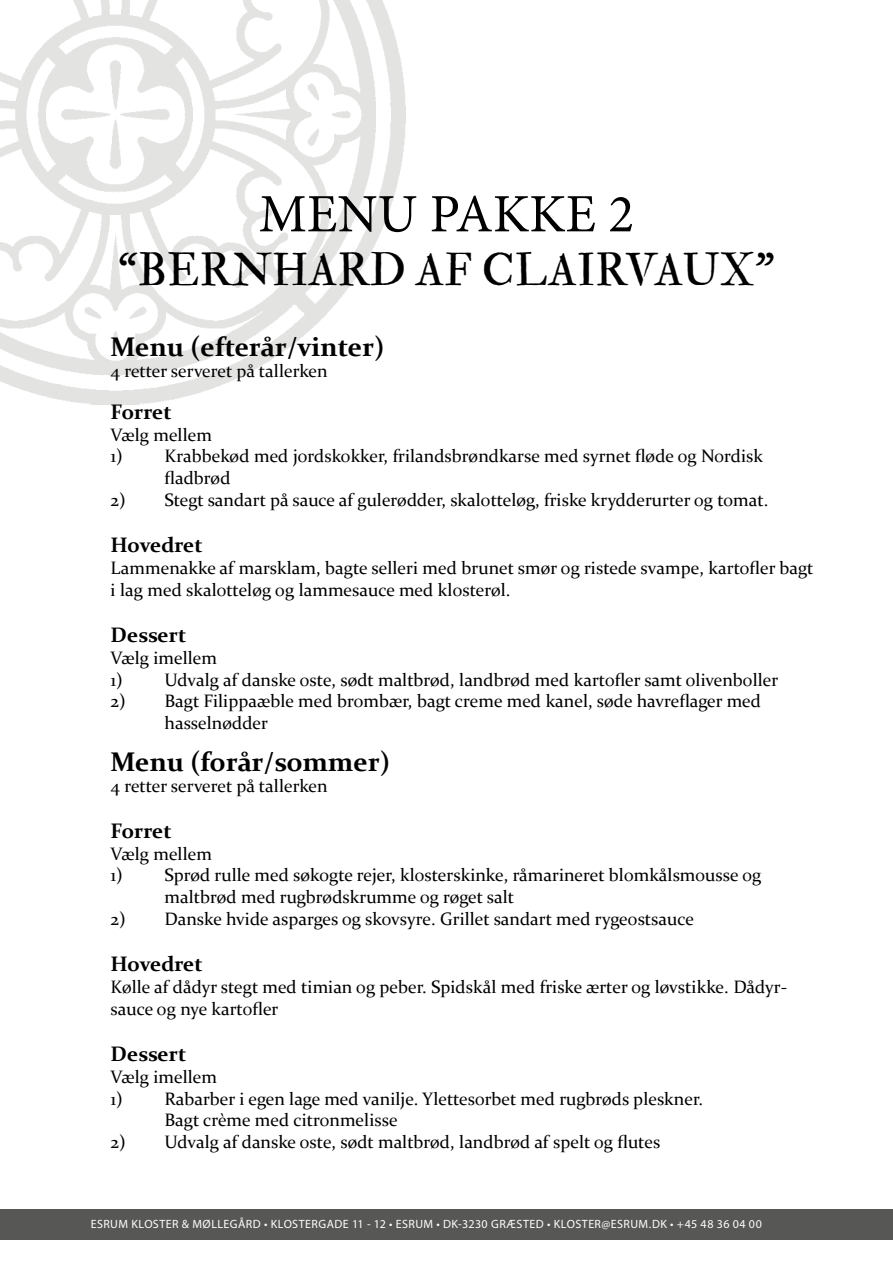
<style>
.page{position:relative;width:893px;height:1263px;background:#fff}
.page>*{position:absolute;margin:0;border:0;box-sizing:border-box;transform-origin:0 0}
.t1{font:54px "Minion Pro";color:#000}
.t2{font:45px "IM FELL Double Pica PRO Roman";color:#000}
.t3{font:700 27px "Constantia";color:#000}
.t4{font:700 21px "Constantia";color:#000}
.t5{font:18px/21.6px "Constantia";color:#000}
.t6{font:12px "Myriad Pro";letter-spacing:.04em;color:#fff}
</style>
<div class="page">
<div style="left:0;top:1209px;width:893px;height:30px;background:#575756"></div>
<img style="left:0;top:0;width:406px;height:404px">
<h1 class="t1" style="left:259px;top:178px;width:377px">MENU PAKKE 2</h1>
<h2 class="t2" style="left:118px;top:243px;width:658px">“BERNHARD AF CLAIRVAUX”</h2>
<h3 class="t3" style="left:111px;top:328px;width:276px">Menu (efterår/vinter)</h3>
<p class="t5" style="left:111px;top:359px;width:219px">4 retter serveret på tallerken</p>
<p class="t4" style="left:111px;top:398px;width:63px">Forret</p>
<p class="t5" style="left:111px;top:423px;width:103px">Vælg mellem</p>
<p class="t5" style="left:165px;top:445px;width:600px;text-indent:-54px">1) Krabbekød med jordskokker, frilandsbrøndkarse med syrnet fløde og Nordisk fladbrød</p>
<p class="t5" style="left:111px;top:488px;width:659px">2) Stegt sandart på sauce af gulerødder, skalotteløg, friske krydderurter og tomat.</p>
<p class="t4" style="left:111px;top:531px;width:94px">Hovedret</p>
<p class="t5" style="left:111px;top:556px;width:705px">Lammenakke af marsklam, bagte selleri med brunet smør og ristede svampe, kartofler bagt i lag med skalotteløg og lammesauce med klosterøl.</p>
<p class="t4" style="left:111px;top:621px;width:77px">Dessert</p>
<p class="t5" style="left:111px;top:646px;width:108px">Vælg imellem</p>
<p class="t5" style="left:111px;top:668px;width:669px">1) Udvalg af danske oste, sødt maltbrød, landbrød med kartofler samt olivenboller</p>
<p class="t5" style="left:165px;top:689px;width:598px;text-indent:-54px">2) Bagt Filippaæble med brombær, bagt creme med kanel, søde havreflager med hasselnødder</p>
<h3 class="t3" style="left:111px;top:743px;width:281px">Menu (forår/sommer)</h3>
<p class="t5" style="left:111px;top:774px;width:219px">4 retter serveret på tallerken</p>
<p class="t4" style="left:111px;top:816px;width:63px">Forret</p>
<p class="t5" style="left:111px;top:842px;width:103px">Vælg mellem</p>
<p class="t5" style="left:165px;top:863px;width:598px;text-indent:-54px">1) Sprød rulle med søkogte rejer, klosterskinke, råmarineret blomkålsmousse og maltbrød med rugbrødskrumme og røget salt</p>
<p class="t5" style="left:111px;top:907px;width:585px">2) Danske hvide asparges og skovsyre. Grillet sandart med rygeostsauce</p>
<p class="t4" style="left:111px;top:950px;width:94px">Hovedret</p>
<p class="t5" style="left:111px;top:975px;width:678px">Kølle af dådyr stegt med timian og peber. Spidskål med friske ærter og løvstikke. Dådyr&shy;sauce og nye kartofler</p>
<p class="t4" style="left:111px;top:1040px;width:77px">Dessert</p>
<p class="t5" style="left:111px;top:1065px;width:108px">Vælg imellem</p>
<p class="t5" style="left:165px;top:1087px;width:540px;text-indent:-54px">1) Rabarber i egen lage med vanilje. Ylettesorbet med rugbrøds pleskner.<br>Bagt crème med citronmelisse</p>
<p class="t5" style="left:111px;top:1130px;width:551px">2) Udvalg af danske oste, sødt maltbrød, landbrød af spelt og flutes</p>
<p class="t6" style="left:91px;top:1217px;width:673px">ESRUM KLOSTER &amp; MØLLEGÅRD • KLOSTERGADE 11 - 12 • ESRUM • DK-3230 GRÆSTED • KLOSTER@ESRUM.DK • +45 48 36 04 00</p>
</div>
